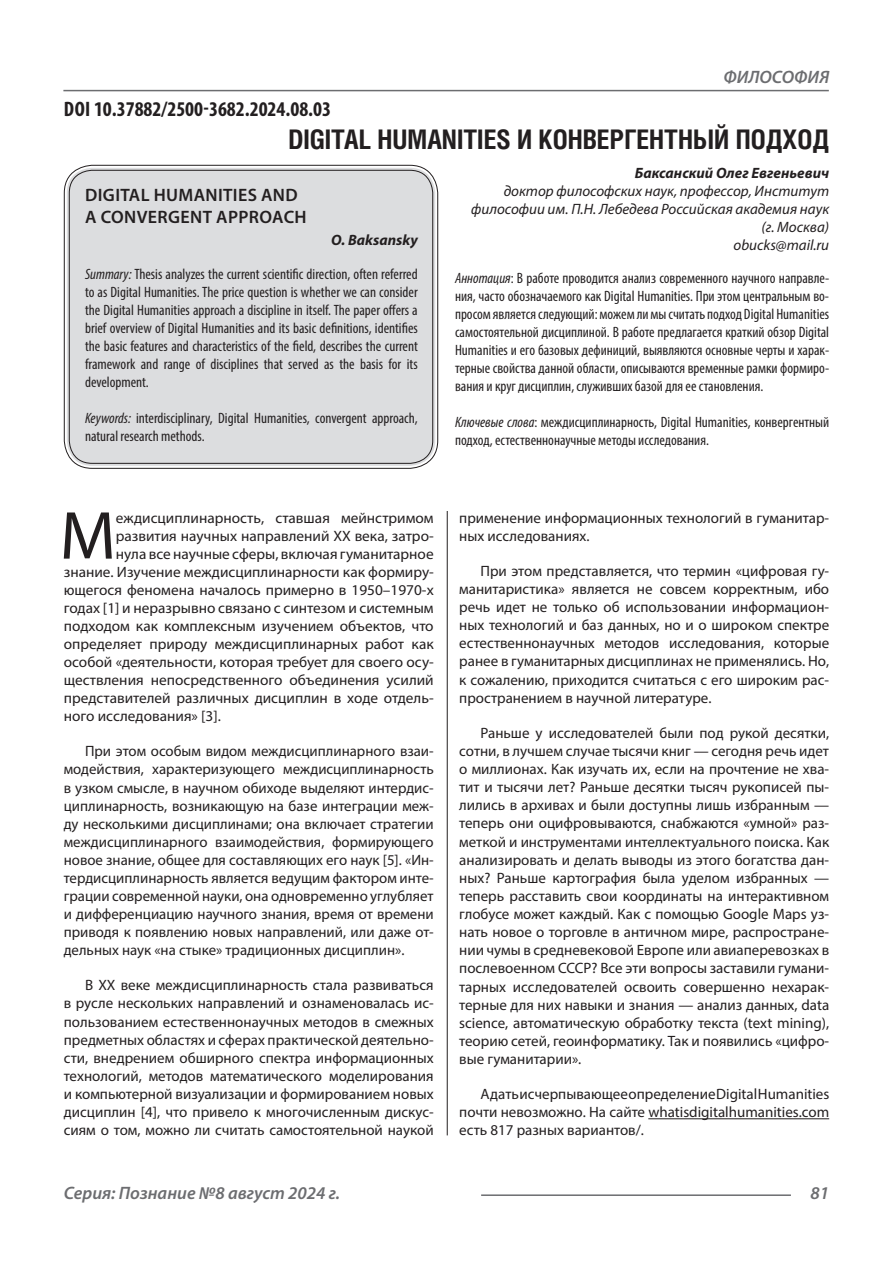
<style>
.page{position:relative;width:893px;height:1263px;background:#fff}
.page>*{position:absolute;margin:0;border:0;box-sizing:border-box;transform-origin:0 0}
.Статья_текст_первый{font:68.4px "Myriad Pro";color:#231f20}
.Статья_название{font:700 27px "Helios Cond C";color:#231f20}
.ДОИ{font:700 condensed 21px "Myriad Pro";color:#231f20}
.t1{font:italic 600 18px "Myriad Pro";color:#6c6d70}
.Статья_название_англ{font:600 18px "Myriad Pro";letter-spacing:.02em;color:#231f20}
.Статья_текст{font:15px/18.1px "Myriad Pro";color:#231f20;text-align:justify}
.Статья_аннотация_тек{font:condensed 15px/18px "Myriad Pro";color:#231f20;text-align:justify}
.Статья_текст_первый-2{font:15px "Myriad Pro";color:#231f20}
.Статья_аннотация_анг{font:condensed 15px/18px "Myriad Pro";color:#231f20;text-align:justify}
.Статья_автор_инфо{font:italic 15px/18px "Myriad Pro";color:#231f20;text-align:right}
.Статья_автор_фио_рус{font:italic 700 15px "Myriad Pro";color:#231f20}
.Статья_автор_англ{font:italic 700 15px "Myriad Pro";color:#231f20}
.s1{font-style:italic}
</style>
<div class="page">
<hr style="left:447px;top:128px;width:1px;height:1007px;background:#231f20">
<hr style="left:63px;top:90px;width:766px;height:1px;background:#6c6d70">
<hr style="left:481px;top:1194px;width:310px;height:2px;background:#6c6d70">
<div style="left:441px;top:128px;width:10px;height:383px;background:#fff"></div>
<div style="left:67px;top:168px;width:368px;height:298px;background:#dcdddf;border-radius:26px"></div>
<div style="left:64px;top:165px;width:374px;height:304px;border:1px solid #231f20;border-radius:28px"></div>
<div style="left:69px;top:170px;width:364px;height:294px;border:1px solid #231f20;border-radius:23px"></div>
<hr style="left:648px;top:1118px;width:181px;height:1px;background:#231f20">
<p class="ДОИ" style="left:64px;top:96px;width:269px">DOI 10.37882/2500-3682.2024.08.03</p>
<p class="t1" style="left:723px;top:66px;width:107px">ФИЛОСОФИЯ</p>
<p class="Статья_название" style="left:288px;top:124px;width:542px">DIGITAL HUMANITIES И КОНВЕРГЕНТНЫЙ ПОДХОД</p>
<p class="Статья_автор_фио_рус" style="left:635px;top:163px;width:196px">Баксанский Олег Евгеньевич</p>
<p class="Статья_автор_инфо" style="left:471px;top:182px;width:359px">доктор философских наук, профессор, Институт философии им. П.Н. Лебедева Российская академия наук</p>
<p class="Статья_автор_инфо" style="left:762px;top:218px;width:69px">(г. Москва)</p>
<p class="Статья_автор_инфо" style="left:734px;top:236px;width:97px">obucks@mail.ru</p>
<p class="Статья_аннотация_тек" style="left:455px;top:269px;width:376px"><span class="s1">Аннотация</span>: В работе проводится анализ современного научного направле&shy;ния, часто обозначаемого как Digital Humanities. При этом центральным во&shy;просом является следующий: можем ли мы считать подход Digital Humanities самостоятельной дисциплиной. В работе предлагается краткий обзор Digital Humanities и его базовых дефиниций, выявляются основные черты и харак&shy;терные свойства данной области, описываются временные рамки формиро&shy;вания и круг дисциплин, служивших базой для ее становления.</p>
<p class="Статья_аннотация_тек" style="left:455px;top:413px;width:376px"><span class="s1">Ключевые слова</span>: междисциплинарность, Digital Humanities, конвергентный подход, естественнонаучные методы исследования.</p>
<p class="Статья_название_англ" style="left:85px;top:184px;width:214px">DIGITAL HUMANITIES AND</p>
<p class="Статья_название_англ" style="left:85px;top:206px;width:223px">A CONVERGENT APPROACH</p>
<p class="Статья_автор_англ" style="left:331px;top:230px;width:88px">O. Baksansky</p>
<p class="Статья_аннотация_анг" style="left:85px;top:265px;width:334px"><span class="s1">Summary:</span> Thesis analyzes the current scientific direction, often referred to as Digital Humanities. The price question is whether we can consider the Digital Humanities approach a discipline in itself. The paper offers a brief overview of Digital Humanities and its basic definitions, identifies the basic features and characteristics of the field, describes the current framework and range of disciplines that served as the basis for its development.</p>
<p class="Статья_аннотация_анг" style="left:85px;top:409px;width:334px"><span class="s1">Keywords:</span> interdisciplinary, Digital Humanities, convergent approach, natural research methods.</p>
<p class="Статья_текст_первый" style="left:60px;top:493px;width:58px">М</p>
<p class="Статья_текст_первый-2" style="left:116px;top:508px;width:319px">еждисциплинарность, ставшая мейнстримом</p>
<p class="Статья_текст_первый-2" style="left:116px;top:526px;width:319px">развития научных направлений XX века, затро-</p>
<p class="Статья_текст_первый-2" style="left:116px;top:544px;width:319px">нула все научные сферы, включая гуманитарное</p>
<p class="Статья_текст_первый-2" style="left:64px;top:562px;width:371px">знание. Изучение междисциплинарности как формиру-</p>
<p class="Статья_текст_первый-2" style="left:64px;top:580px;width:371px">ющегося феномена началось примерно в 1950–1970-х</p>
<p class="Статья_текст_первый-2" style="left:64px;top:598px;width:371px">годах [1] и неразрывно связано с синтезом и системным</p>
<p class="Статья_текст_первый-2" style="left:64px;top:617px;width:371px">подходом как комплексным изучением объектов, что</p>
<p class="Статья_текст_первый-2" style="left:64px;top:635px;width:371px">определяет природу междисциплинарных работ как</p>
<p class="Статья_текст_первый-2" style="left:64px;top:653px;width:371px">особой «деятельности, которая требует для своего осу-</p>
<p class="Статья_текст_первый-2" style="left:64px;top:671px;width:371px">ществления непосредственного объединения усилий</p>
<p class="Статья_текст_первый-2" style="left:64px;top:689px;width:371px">представителей различных дисциплин в ходе отдель-</p>
<p class="Статья_текст_первый-2" style="left:64px;top:707px;width:159px">ного исследования» [3].</p>
<p class="Статья_текст" style="left:64px;top:742px;width:371px;text-indent:21px">При этом особым видом междисциплинарного взаи&shy;модействия, характеризующего междисциплинарность в узком смысле, в научном обиходе выделяют интердис&shy;циплинарность, возникающую на базе интеграции меж&shy;ду несколькими дисциплинами; она включает стратегии междисциплинарного взаимодействия, формирующего новое знание, общее для составляющих его наук [5]. «Ин&shy;тердисциплинарность является ведущим фактором инте&shy;грации современной науки, она одновременно углубляет и дифференциацию научного знания, время от времени приводя к появлению новых направлений, или даже от&shy;дельных наук «на стыке» традиционных дисциплин».</p>
<p class="Статья_текст" style="left:64px;top:976px;width:371px;text-indent:21px">В ХХ веке междисциплинарность стала развиваться в русле нескольких направлений и ознаменовалась ис&shy;пользованием естественнонаучных методов в смежных предметных областях и сферах практической деятельно&shy;сти, внедрением обширного спектра информационных технологий, методов математического моделирования и компьютерной визуализации и формированием новых дисциплин [4], что привело к многочисленным дискус&shy;сиям о том, можно ли считать самостоятельной наукой</p>
<p class="Статья_текст" style="left:459px;top:508px;width:371px">применение информационных технологий в гуманитар&shy;ных исследованиях.</p>
<p class="Статья_текст" style="left:459px;top:561px;width:371px;text-indent:21px">При этом представляется, что термин «цифровая гу&shy;манитаристика» является не совсем корректным, ибо речь идет не только об использовании информацион&shy;ных технологий и баз данных, но и о широком спектре естественнонаучных методов исследования, которые ранее в гуманитарных дисциплинах не применялись. Но, к сожалению, приходится считаться с его широким рас&shy;пространением в научной литературе.</p>
<p class="Статья_текст" style="left:459px;top:723px;width:371px;text-indent:21px">Раньше у исследователей были под рукой десятки, сотни, в лучшем случае тысячи книг — сегодня речь идет о миллионах. Как изучать их, если на прочтение не хва&shy;тит и тысячи лет? Раньше десятки тысяч рукописей пы&shy;лились в архивах и были доступны лишь избранным — теперь они оцифровываются, снабжаются «умной» раз&shy;меткой и инструментами интеллектуального поиска. Как анализировать и делать выводы из этого богатства дан&shy;ных? Раньше картография была уделом избранных — теперь расставить свои координаты на интерактивном глобусе может каждый. Как с помощью Google Maps уз&shy;нать новое о торговле в античном мире, распростране&shy;нии чумы в средневековой Европе или авиаперевозках в послевоенном СССР? Все эти вопросы заставили гумани&shy;тарных исследователей освоить совершенно нехарак&shy;терные для них навыки и знания — анализ данных, data science, автоматическую обработку текста (text mining), теорию сетей, геоинформатику. Так и появились «цифро&shy;вые гуманитарии».</p>
<p class="Статья_текст" style="left:459px;top:1085px;width:372px;text-indent:21px">А дать исчерпывающее определение Digital Humanities почти невозможно. На сайте whatisdigitalhumanities.com есть 817 разных вариантов/.</p>
<p class="t1" style="left:64px;top:1182px;width:278px">Серия: Познание №8 август 2024 г.</p>
<p class="t1" style="left:810px;top:1182px;width:20px">81</p>
</div>
